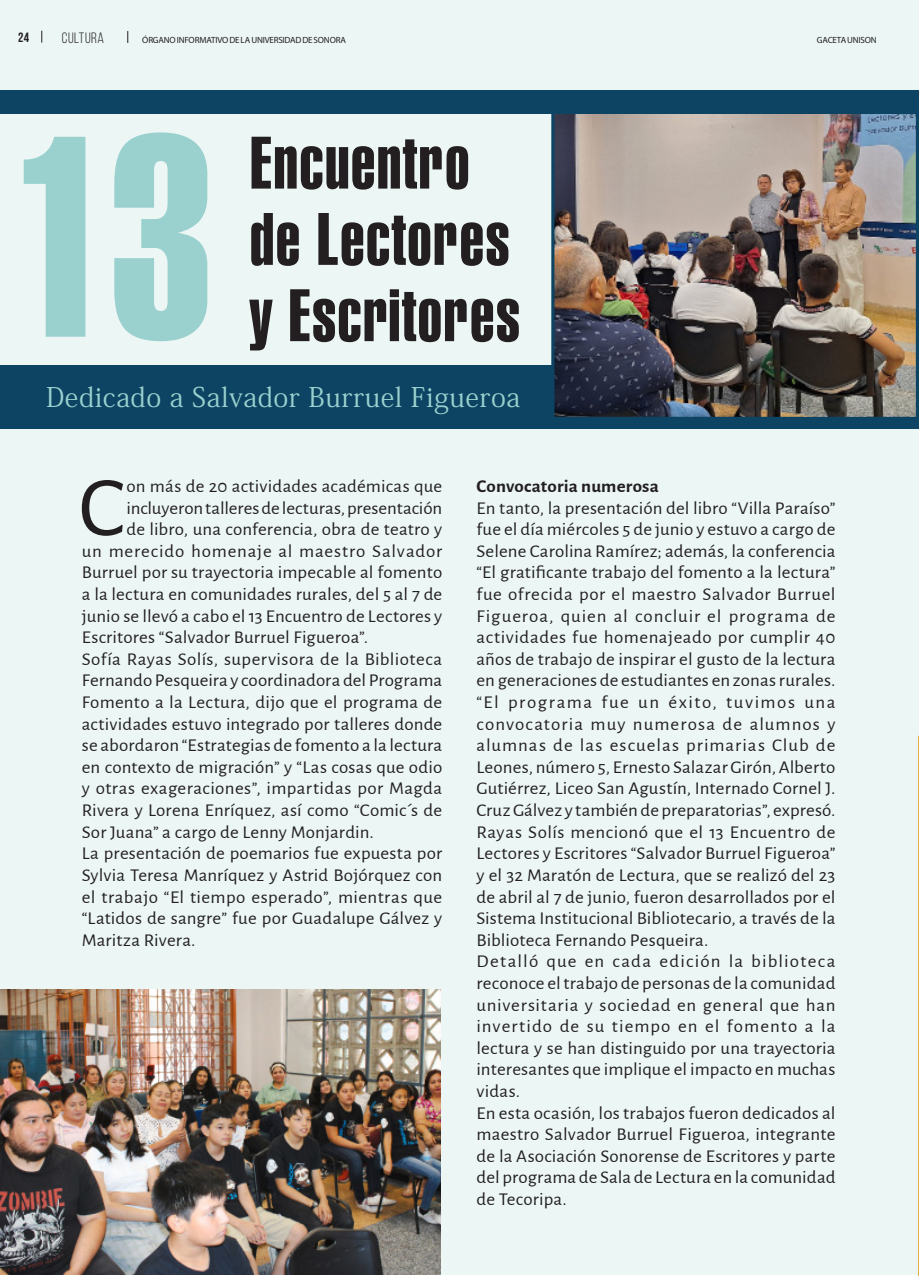
<style>
.page{position:relative;width:919px;height:1276px;background:#fff}
.page>*{position:absolute;margin:0;border:0;box-sizing:border-box;transform-origin:0 0}
.Breve-02-Titular{font:277.5px "Swiss 911 BT Extra Compressed";color:#9ad1ce}
.ALEGREYA{font:85.35px "Alegreya Sans";color:#231f20;scale:1.05 1}
.Breve-02-Titular-2{font:72px "Swiss 911 BT Extra Compressed";letter-spacing:.02em;color:#231f20}
.Breve-02-Titular-3{font:27px "Koz Min Pr 6 N";letter-spacing:.02em;color:#9ad1ce}
.ALEGREYA-2{font:18px/21.6px "Alegreya Sans";letter-spacing:.005em;color:#231f20;text-align:justify;scale:1.05 1}
.ALEGREYA-3{font:18px "Alegreya Sans";letter-spacing:.045em;color:#231f20;scale:1.05 1}
.ALEGREYA-4{font:700 18px "Alegreya Sans";letter-spacing:.005em;color:#231f20;scale:1.05 1}
.t1{font:15px "Bebas Neue";letter-spacing:.035em;color:#231f20}
.t2{font:700 13.5px "Bebas Neue";color:#231f20}
.t3{font:9px "Myriad Pro";letter-spacing:-.02em;color:#231f20}
</style>
<div class="page">
<div style="left:0;top:0;width:918px;height:1274px;background:#ebf6f5"></div>
<div style="left:0;top:366px;width:918px;height:63px;background:#0d4463"></div>
<svg style="left:42px;top:31px;width:1px;height:12px"></svg>
<svg style="left:127px;top:31px;width:1px;height:12px"></svg>
<img style="left:0;top:989px;width:441px;height:285px">
<img style="left:555px;top:115px;width:359px;height:301px">
<div style="left:551px;top:111px;width:367px;height:309px;border:3px solid #0d4463"></div>
<div style="left:0;top:90px;width:918px;height:24px;background:#0d4463"></div>
<svg style="left:918px;top:736px;width:1px;height:540px"></svg>
<p class="t2" style="left:18px;top:30px;width:12px">24</p>
<p class="t1" style="left:62px;top:30px;width:44px">CULTURA</p>
<p class="t3" style="left:142px;top:34px;width:205px">ÓRGANO INFORMATIVO DE LA UNIVERSIDAD DE SONORA</p>
<p class="t3" style="left:816px;top:35px;width:61px">GACETA UNISON</p>
<p class="Breve-02-Titular" style="left:10px;top:82px;width:205px">13</p>
<p class="Breve-02-Titular-2" style="left:250px;top:123px;width:221px">Encuentro</p>
<p class="Breve-02-Titular-2" style="left:250px;top:199px;width:261px">de Lectores</p>
<p class="Breve-02-Titular-2" style="left:250px;top:275px;width:271px">y Escritores</p>
<p class="Breve-02-Titular-3" style="left:46px;top:382px;width:476px">Dedicado a Salvador Burruel Figueroa</p>
<p class="ALEGREYA" style="left:78px;top:449px;width:46px">C</p>
<p class="ALEGREYA-2" style="left:126px;top:474px;width:302px">on más de 20 actividades académicas que</p>
<p class="ALEGREYA-2" style="left:126px;top:496px;width:302px">incluyeron talleres de lecturas, presentación</p>
<p class="ALEGREYA-2" style="left:126px;top:517px;width:302px">de libro, una conferencia, obra de teatro y</p>
<p class="ALEGREYA-3" style="left:82px;top:538px;width:345px">un merecido homenaje al maestro Salvador</p>
<p class="ALEGREYA-2" style="left:82px;top:561px;width:345px">Burruel por su trayectoria impecable al fomento</p>
<p class="ALEGREYA-2" style="left:82px;top:582px;width:345px">a la lectura en comunidades rurales, del 5 al 7 de</p>
<p class="ALEGREYA-2" style="left:82px;top:604px;width:345px">junio se llevó a cabo el 13 Encuentro de Lectores y</p>
<p class="ALEGREYA-2" style="left:82px;top:625px;width:274px">Escritores “Salvador Burruel Figueroa”.</p>
<p class="ALEGREYA-2" style="left:82px;top:647px;width:345px">Sofía Rayas Solís, supervisora de la Biblioteca Fernando Pesqueira y coordinadora del Programa Fomento a la Lectura, dijo que el programa de actividades estuvo integrado por talleres donde se abordaron “Estrategias de fomento a la lectura en contexto de migración” y “Las cosas que odio y otras exageraciones”, impartidas por Magda Rivera y Lorena Enríquez, así como “Comic´s de Sor Juana” a cargo de Lenny Monjardin.</p>
<p class="ALEGREYA-2" style="left:82px;top:841px;width:345px">La presentación de poemarios fue expuesta por Sylvia Teresa Manríquez y Astrid Bojórquez con el trabajo “El tiempo esperado”, mientras que “Latidos de sangre” fue por Guadalupe Gálvez y Maritza Rivera.</p>
<p class="ALEGREYA-4" style="left:476px;top:473px;width:175px">Convocatoria numerosa</p>
<p class="ALEGREYA-2" style="left:476px;top:496px;width:343px">En tanto, la presentación del libro “Villa Paraíso” fue el día miércoles 5 de junio y estuvo a cargo de Selene Carolina Ramírez; además, la conferencia “El gratificante trabajo del fomento a la lectura” fue ofrecida por el maestro Salvador Burruel Figueroa, quien al concluir el programa de actividades fue homenajeado por cumplir 40 años de trabajo de inspirar el gusto de la lectura en generaciones de estudiantes en zonas rurales.</p>
<p class="ALEGREYA-2" style="left:476px;top:690px;width:343px">“El programa fue un éxito, tuvimos una convocatoria muy numerosa de alumnos y alumnas de las escuelas primarias Club de Leones, número 5, Ernesto Salazar Girón, Alberto Gutiérrez, Liceo San Agustín, Internado Cornel J.<br>Cruz Gálvez y también de preparatorias”, expresó.</p>
<p class="ALEGREYA-2" style="left:476px;top:820px;width:343px">Rayas Solís mencionó que el 13 Encuentro de Lectores y Escritores “Salvador Burruel Figueroa” y el 32 Maratón de Lectura, que se realizó del 23 de abril al 7 de junio, fueron desarrollados por el Sistema Institucional Bibliotecario, a través de la Biblioteca Fernando Pesqueira.</p>
<p class="ALEGREYA-2" style="left:476px;top:949px;width:343px">Detalló que en cada edición la biblioteca reconoce el trabajo de personas de la comunidad universitaria y sociedad en general que han invertido de su tiempo en el fomento a la lectura y se han distinguido por una trayectoria interesantes que implique el impacto en muchas vidas.</p>
<p class="ALEGREYA-2" style="left:476px;top:1101px;width:343px">En esta ocasión, los trabajos fueron dedicados al maestro Salvador Burruel Figueroa, integrante de la Asociación Sonorense de Escritores y parte del programa de Sala de Lectura en la comunidad de Tecoripa.</p>
</div>
